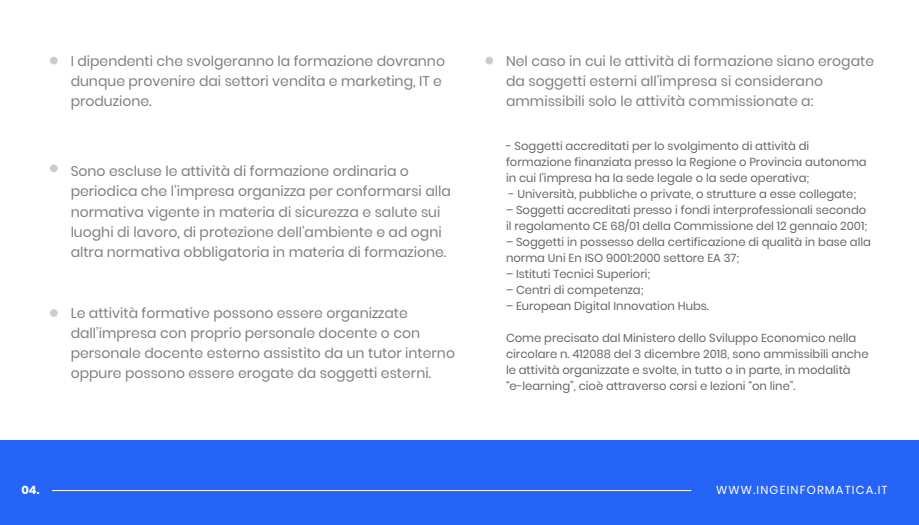
<style>
.page{position:relative;width:919px;height:525px;background:#fff}
.page>*{position:absolute;margin:0;border:0;box-sizing:border-box;transform-origin:0 0}
.t1{font:14px/20px "Poppins";color:#808080}
.t2{font:11.6px/16px "Poppins";color:#666}
.t3{font:11.6px "Poppins";letter-spacing:.1em;color:#fff}
.t4{font:700 11.6px "Poppins";color:#fff}
</style>
<div class="page">
<div style="left:0;top:440px;width:918px;height:84px;background:#2564f7"></div>
<hr style="left:52px;top:489px;width:639px;height:2px;background:#fff">
<div style="left:50px;top:57px;width:8px;height:7px;background:#ccc;border-radius:50%"></div>
<div style="left:485px;top:57px;width:8px;height:7px;background:#ccc;border-radius:50%"></div>
<div style="left:50px;top:309px;width:8px;height:7px;background:#ccc;border-radius:50%"></div>
<div style="left:50px;top:164px;width:8px;height:8px;background:#ccc;border-radius:50%"></div>
<p class="t1" style="left:71px;top:51px;width:375px">I dipendenti che svolgeranno la formazione dovranno dunque provenire dai settori vendita e marketing, IT e produzione.</p>
<p class="t1" style="left:506px;top:51px;width:369px">Nel caso in cui le attività di formazione siano erogate da soggetti esterni all’impresa si considerano ammissibili solo le attività commissionate a:</p>
<p class="t1" style="left:71px;top:161px;width:381px">Sono escluse le attività di formazione ordinaria o periodica che l’impresa organizza per conformarsi alla normativa vigente in materia di sicurezza e salute sui luoghi di lavoro, di protezione dell’ambiente e ad ogni altra normativa obbligatoria in materia di formazione.</p>
<p class="t1" style="left:71px;top:303px;width:385px">Le attività formative possono essere organizzate dall’impresa con proprio personale docente o con personale docente esterno assistito da un tutor interno oppure possono essere erogate da soggetti esterni.</p>
<p class="t2" style="left:506px;top:137px;width:362px">- Soggetti accreditati per lo svolgimento di attività di formazione finanziata presso la Regione o Provincia autonoma in cui l’impresa ha la sede legale o la sede operativa;</p>
<p class="t2" style="left:508px;top:185px;width:349px">- Università, pubbliche o private, o strutture a esse collegate;</p>
<p class="t2" style="left:506px;top:201px;width:362px">– Soggetti accreditati presso i fondi interprofessionali secondo il regolamento CE 68/01 della Commissione del 12 gennaio 2001;</p>
<p class="t2" style="left:506px;top:233px;width:366px">– Soggetti in possesso della certificazione di qualità in base alla norma Uni En ISO 9001:2000 settore EA 37;</p>
<p class="t2" style="left:506px;top:265px;width:146px">– Istituti Tecnici Superiori;</p>
<p class="t2" style="left:506px;top:281px;width:139px">– Centri di competenza;</p>
<p class="t2" style="left:506px;top:297px;width:204px">– European Digital Innovation Hubs.</p>
<p class="t2" style="left:506px;top:329px;width:364px">Come precisato dal Ministero dello Sviluppo Economico nella circolare n. 412088 del 3 dicembre 2018, sono ammissibili anche le attività organizzate e svolte, in tutto o in parte, in modalità “e-learning”, cioè attraverso corsi e lezioni “on line”.</p>
<p class="t4" style="left:21px;top:482px;width:19px">04.</p>
<p class="t3" style="left:715px;top:483px;width:173px">WWW.INGEINFORMATICA.IT</p>
</div>
